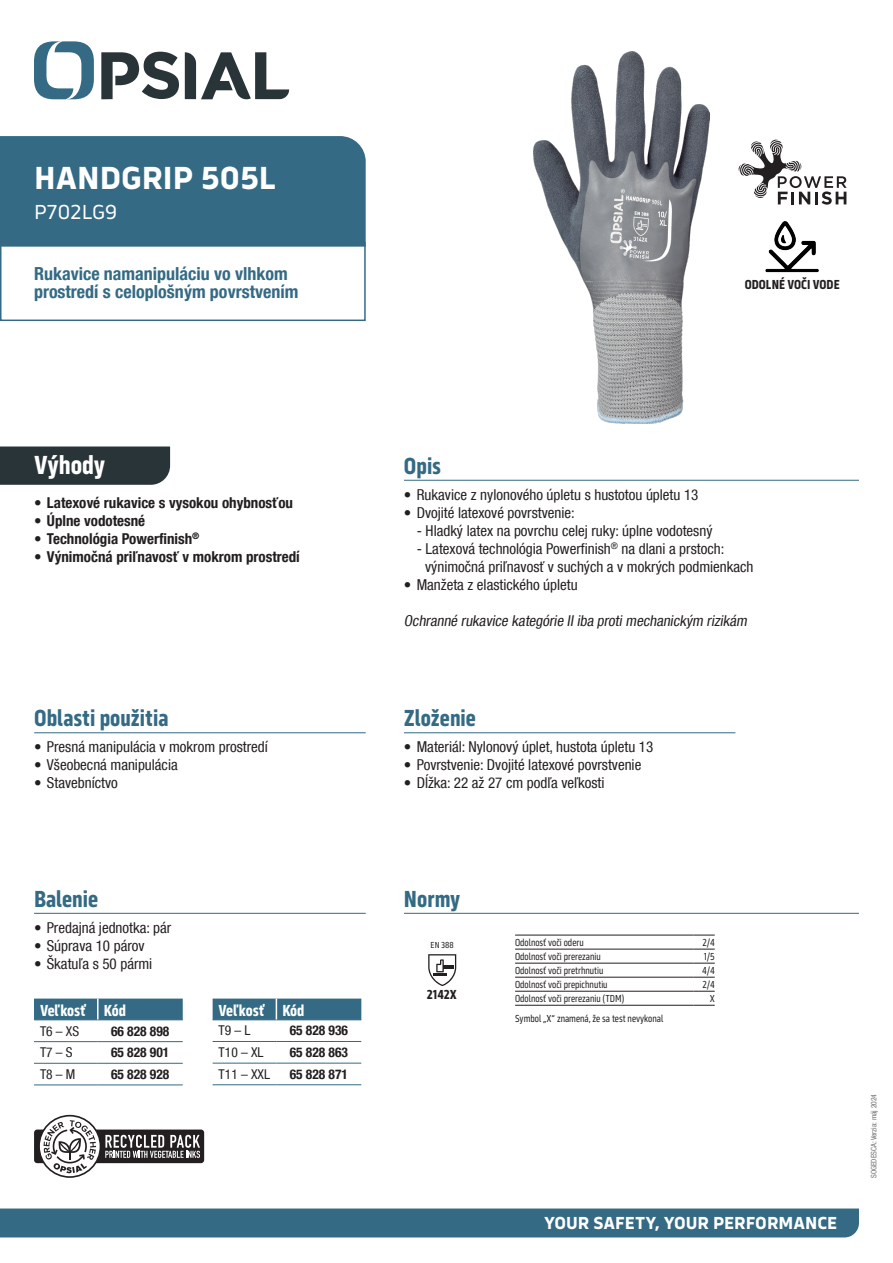
<style>
.page{position:relative;width:893px;height:1263px;background:#fff}
.page>*{position:absolute;margin:0;border:0;box-sizing:border-box;transform-origin:0 0}
.NOM_PRODUIT_NC{font:700 33px "Serca";color:#fff}
.Benefices{font:700 27px "Serca Condensed";letter-spacing:-.005em;color:#fff}
.Sous-titres{font:700 24px "Serca Condensed";color:#346a84}
.Code_P{font:21px "Serca";letter-spacing:-.01em;color:#fff}
.PLUS_PRODUIT{font:700 condensed 18px/18px "Helvetica Neue LT Com";color:#346a84}
.t1{font:700 18px "Serca";color:#fff}
.tableauTitre{font:700 16.5px "Serca Condensed";color:#fff}
.Texte{font:condensed 15px "Helvetica Neue LT Com";color:#231f20}
.t2{font:700 condensed 15px "Helvetica Neue LT Com";color:#231f20}
.Texte-2{font:italic condensed 15px "Helvetica Neue LT Com";color:#231f20}
.TableauCode{font:700 condensed 13.5px "Helvetica Neue LT Com";color:#231f20}
.tableau{font:condensed 13.5px "Helvetica Neue LT Com";color:#231f20}
.t3{font:700 13.5px "Serca Condensed";color:#231f20}
.Texte_tab_left{font:10.5px "Serca Condensed";color:#231f20;scale:.95 1}
.Texte_tab_right{font:10.5px "Serca Condensed";color:#231f20;scale:.95 1}
.Normes{font:9px "Serca Condensed";color:#231f20}
.Date{font:condensed 7.5px "Helvetica Neue LT Com";color:#6c6d70}
</style>
<div class="page">
<svg style="left:34px;top:41px;width:60px;height:58px"></svg>
<svg style="left:185px;top:52px;width:104px;height:48px"></svg>
<svg style="left:101px;top:52px;width:78px;height:47px"></svg>
<div style="left:0;top:1208px;width:859px;height:29px;background:#346a84"></div>
<hr style="left:34px;top:913px;width:332px;height:1px;background:#346a84">
<div style="left:34px;top:998px;width:149px;height:21px;background:#346a84"></div>
<hr style="left:34px;top:1019px;width:64px;height:1px;background:#346a84">
<hr style="left:98px;top:1019px;width:85px;height:1px;background:#346a84">
<hr style="left:34px;top:1041px;width:64px;height:1px;background:#346a84">
<hr style="left:98px;top:1041px;width:85px;height:1px;background:#346a84">
<hr style="left:34px;top:1063px;width:64px;height:1px;background:#346a84">
<hr style="left:98px;top:1063px;width:85px;height:1px;background:#346a84">
<hr style="left:34px;top:1084px;width:64px;height:1px;background:#346a84">
<hr style="left:98px;top:1084px;width:85px;height:1px;background:#346a84">
<hr style="left:97px;top:998px;width:2px;height:21px;background:#fff">
<hr style="left:213px;top:1041px;width:63px;height:1px;background:#346a84">
<hr style="left:276px;top:1041px;width:85px;height:1px;background:#346a84">
<hr style="left:213px;top:1063px;width:63px;height:1px;background:#346a84">
<hr style="left:276px;top:1063px;width:85px;height:1px;background:#346a84">
<hr style="left:213px;top:1084px;width:63px;height:1px;background:#346a84">
<hr style="left:276px;top:1084px;width:85px;height:1px;background:#346a84">
<svg style="left:213px;top:998px;width:148px;height:22px;background:#3b6f88"></svg>
<hr style="left:404px;top:480px;width:455px;height:1px;background:#346a84">
<hr style="left:404px;top:732px;width:331px;height:1px;background:#346a84">
<div style="left:0;top:446px;width:170px;height:39px;background:#293439"></div>
<div style="left:0;top:242px;width:366px;height:79px;border:2px solid #346a84"></div>
<div style="left:0;top:136px;width:366px;height:111px;background:#346a84"></div>
<hr style="left:404px;top:913px;width:455px;height:1px;background:#346a84">
<hr style="left:515px;top:935px;width:178px;height:1px;background:#231f20">
<svg style="left:693px;top:935px;width:22px;height:1px"></svg>
<hr style="left:515px;top:949px;width:178px;height:1px;background:#231f20">
<svg style="left:693px;top:949px;width:22px;height:1px"></svg>
<hr style="left:515px;top:963px;width:178px;height:1px;background:#231f20">
<svg style="left:693px;top:963px;width:22px;height:1px"></svg>
<hr style="left:515px;top:977px;width:178px;height:1px;background:#231f20">
<svg style="left:693px;top:977px;width:22px;height:1px"></svg>
<hr style="left:515px;top:991px;width:178px;height:1px;background:#231f20">
<svg style="left:693px;top:991px;width:22px;height:1px"></svg>
<hr style="left:515px;top:1005px;width:178px;height:1px;background:#231f20">
<svg style="left:693px;top:1005px;width:22px;height:1px"></svg>
<svg style="left:428px;top:954px;width:28px;height:32px"></svg>
<hr style="left:34px;top:732px;width:332px;height:1px;background:#346a84">
<div style="left:34px;top:1129px;width:170px;height:34px;background:#231f20;border-radius:3px"></div>
<svg style="left:38px;top:1115px;width:162px;height:63px"></svg>
<svg style="left:738px;top:139px;width:109px;height:66px"></svg>
<img style="left:534px;top:51px;width:175px;height:372px">
<img style="left:765px;top:221px;width:54px;height:52px">
<p class="NOM_PRODUIT_NC" style="left:34px;top:158px;width:244px">HANDGRIP 505L</p>
<p class="Code_P" style="left:34px;top:200px;width:85px">P702LG9</p>
<p class="PLUS_PRODUIT" style="left:34px;top:265px;width:266px">Rukavice namanipuláciu vo vlhkom prostredí s celoplošným povrstvením</p>
<p class="t3" style="left:745px;top:277px;width:96px">ODOLNÉ VOČI VODE</p>
<p class="Benefices" style="left:34px;top:449px;width:73px">Výhody</p>
<p class="t2" style="left:34px;top:494px;width:260px">• Latexové rukavice s vysokou ohybnosťou</p>
<p class="t2" style="left:34px;top:512px;width:113px">• Úplne vodotesné</p>
<p class="t2" style="left:34px;top:530px;width:167px">• Technológia Powerfinish<sup>®</sup></p>
<p class="t2" style="left:34px;top:548px;width:267px">• Výnimočná priľnavosť v mokrom prostredí</p>
<p class="Sous-titres" style="left:34px;top:704px;width:136px">Oblasti použitia</p>
<p class="Texte" style="left:34px;top:738px;width:235px">• Presná manipulácia v mokrom prostredí</p>
<p class="Texte" style="left:34px;top:756px;width:145px">• Všeobecná manipulácia</p>
<p class="Texte" style="left:34px;top:774px;width:85px">• Stavebníctvo</p>
<p class="Sous-titres" style="left:34px;top:885px;width:66px">Balenie</p>
<p class="Texte" style="left:34px;top:919px;width:139px">• Predajná jednotka: pár</p>
<p class="Texte" style="left:34px;top:937px;width:112px">• Súprava 10 párov</p>
<p class="Texte" style="left:34px;top:955px;width:120px">• Škatuľa s 50 pármi</p>
<p class="tableauTitre" style="left:40px;top:1000px;width:47px">Veľkosť</p>
<p class="tableauTitre" style="left:104px;top:1000px;width:24px">Kód</p>
<p class="tableau" style="left:40px;top:1023px;width:41px">T6 – XS</p>
<p class="TableauCode" style="left:111px;top:1023px;width:60px">66 828 898</p>
<p class="tableau" style="left:40px;top:1044px;width:34px">T7 – S</p>
<p class="TableauCode" style="left:111px;top:1044px;width:60px">65 828 901</p>
<p class="tableau" style="left:40px;top:1066px;width:37px">T8 – M</p>
<p class="TableauCode" style="left:111px;top:1066px;width:60px">65 828 928</p>
<p class="tableauTitre" style="left:219px;top:1000px;width:47px">Veľkosť</p>
<p class="tableauTitre" style="left:282px;top:1000px;width:24px">Kód</p>
<p class="tableau" style="left:219px;top:1023px;width:33px">T9 – L</p>
<p class="TableauCode" style="left:290px;top:1022px;width:60px">65 828 936</p>
<p class="tableau" style="left:219px;top:1044px;width:46px">T10 – XL</p>
<p class="TableauCode" style="left:290px;top:1044px;width:60px">65 828 863</p>
<p class="tableau" style="left:219px;top:1066px;width:53px">T11 – XXL</p>
<p class="TableauCode" style="left:290px;top:1066px;width:60px">65 828 871</p>
<p class="Sous-titres" style="left:404px;top:452px;width:39px">Opis</p>
<p class="Texte" style="left:404px;top:486px;width:296px">• Rukavice z nylonového úpletu s hustotou úpletu 13</p>
<p class="Texte" style="left:404px;top:504px;width:172px">• Dvojité latexové povrstvenie:</p>
<p class="Texte" style="left:417px;top:522px;width:297px">- Hladký latex na povrchu celej ruky: úplne vodotesný</p>
<p class="Texte" style="left:417px;top:540px;width:309px">- Latexová technológia Powerfinish<sup>®</sup> na dlani a prstoch:</p>
<p class="Texte" style="left:425px;top:558px;width:330px">výnimočná priľnavosť v suchých a v mokrých podmienkach</p>
<p class="Texte" style="left:404px;top:576px;width:175px">• Manžeta z elastického úpletu</p>
<p class="Texte-2" style="left:404px;top:612px;width:347px">Ochranné rukavice kategórie IIiba protimechanickým rizikám</p>
<p class="Sous-titres" style="left:404px;top:704px;width:74px">Zloženie</p>
<p class="Texte" style="left:404px;top:738px;width:251px">• Materiál: Nylonový úplet, hustota úpletu 13</p>
<p class="Texte" style="left:404px;top:756px;width:239px">• Povrstvenie: Dvojité latexové povrstvenie</p>
<p class="Texte" style="left:404px;top:774px;width:202px">• Dĺžka: 22 až 27 cm podľa veľkosti</p>
<p class="Sous-titres" style="left:404px;top:885px;width:58px">Normy</p>
<p class="Normes" style="left:431px;top:940px;width:25px">EN 388</p>
<p class="t3" style="left:427px;top:986px;width:31px">2142X</p>
<p class="Texte_tab_left" style="left:515px;top:937px;width:74px">Odolnosť voči oderu</p>
<p class="Texte_tab_right" style="left:702px;top:937px;width:14px">2/4</p>
<p class="Texte_tab_left" style="left:515px;top:951px;width:92px">Odolnosť voči prerezaniu</p>
<p class="Texte_tab_right" style="left:704px;top:951px;width:13px">1/5</p>
<p class="Texte_tab_left" style="left:515px;top:965px;width:95px">Odolnosť voči pretrhnutiu</p>
<p class="Texte_tab_right" style="left:702px;top:965px;width:15px">4/4</p>
<p class="Texte_tab_left" style="left:515px;top:979px;width:99px">Odolnosť voči prepichnutiu</p>
<p class="Texte_tab_right" style="left:702px;top:979px;width:14px">2/4</p>
<p class="Texte_tab_left" style="left:515px;top:993px;width:117px">Odolnosť voči prerezaniu (TDM)</p>
<p class="Texte_tab_right" style="left:710px;top:993px;width:7px">X</p>
<p class="Texte_tab_left" style="left:515px;top:1013px;width:158px">Symbol „X“ znamená, že sa test nevykonal</p>
<p class="t1" style="left:544px;top:1212px;width:295px">YOUR SAFETY, YOUR PERFORMANCE</p>
<p class="Date" style="left:869px;top:1178px;width:85px;rotate:-90deg">SOGEDESCA: Verzia: máj 2024</p>
</div>
